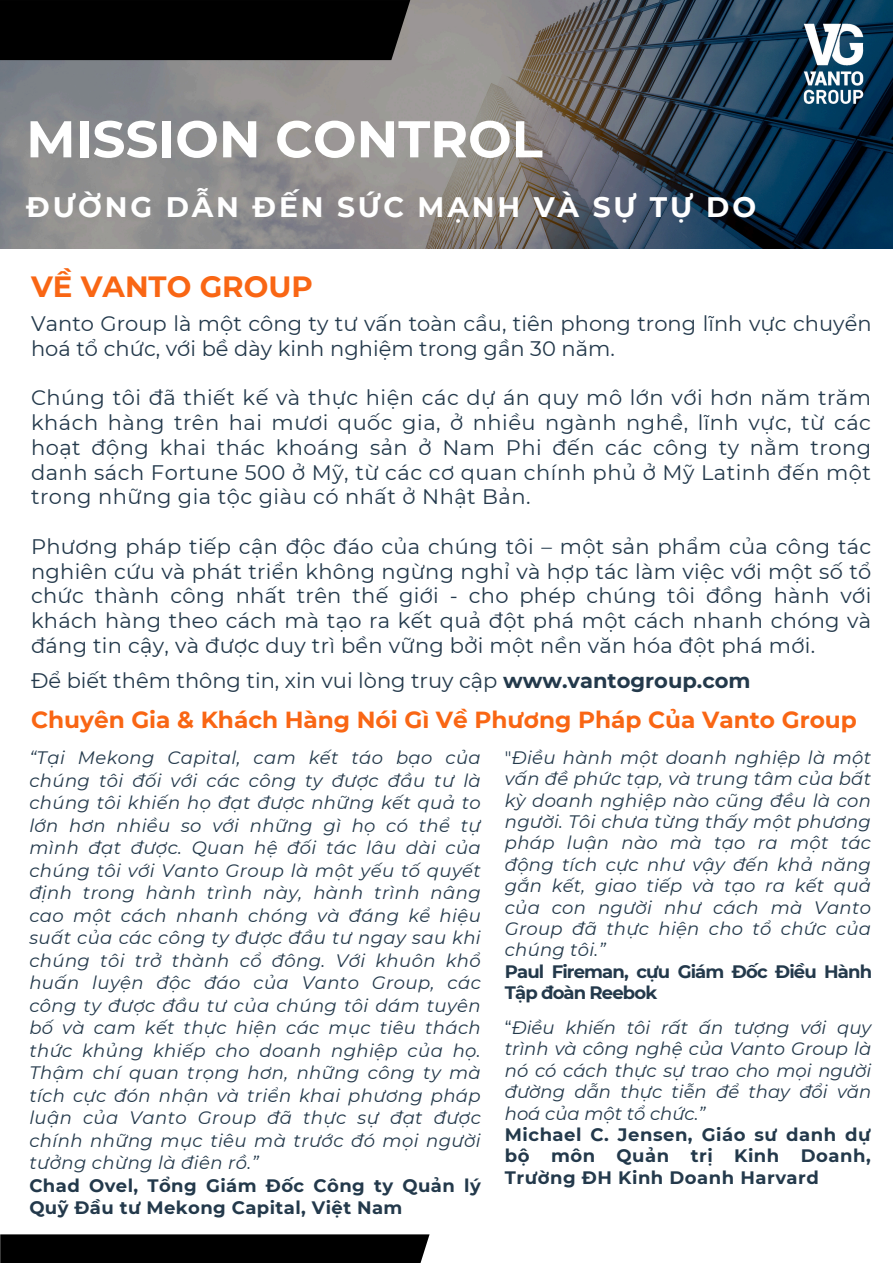
<style>
.page{position:relative;width:893px;height:1263px;background:#fff}
.page>*{position:absolute;margin:0;border:0;box-sizing:border-box;transform-origin:0 0}
.t1{font:700 51.6px "Montserrat";color:#fff}
.t2{font:700 29.25px "Montserrat";color:#f96614}
.t3{font:700 28.2px "Montserrat";letter-spacing:.1em;color:#fff}
.t4{font:700 23.25px "Montserrat";color:#f96614}
.t5{font:21px/24.8px "Montserrat";color:#23394b;text-align:justify}
.t6{font:italic 18px/22.5px "Montserrat";letter-spacing:.015em;color:#23394b;text-align:justify}
.t7{font:700 18px/21.4px "Montserrat";letter-spacing:.025em;color:#23394b}
.t8{font:700 18px/21.4px "Montserrat";letter-spacing:-.05em;color:#23394b}
.s1{font-weight:700}
.s2{font-style:normal}
</style>
<div class="page">
<div style="left:0;top:1234px;width:429px;height:29px;background:#000"></div>
<img style="left:0;top:0;width:893px;height:249px">
<img style="left:798px;top:14px;width:71px;height:99px">
<div style="left:0;top:0;width:410px;height:60px;background:#000"></div>
<p class="t1" style="left:26px;top:107px;width:518px">MISSION CONTROL</p>
<p class="t3" style="left:26px;top:190px;width:731px">ĐƯỜNG DẪN ĐẾN SỨC MẠNH VÀ SỰ TỰ DO</p>
<h3 class="t2" style="left:31px;top:269px;width:283px">VỀ VANTO GROUP</h3>
<p class="t5" style="left:31px;top:311px;width:842px">Vanto Group là một công ty tư vấn toàn cầu, tiên phong trong lĩnh vực chuyển hoá tổ chức, với bề dày kinh nghiệm trong gần 30 năm.</p>
<h1 class="t5" style="left:31px;top:385px;width:841px">Chúng tôi đã thiết kế và thực hiện các dự án quy mô lớn với hơn năm trăm khách hàng trên hai mươi quốc gia, ở nhiều ngành nghề, lĩnh vực, từ các hoạt động khai thác khoáng sản ở Nam Phi đến các công ty nằm trong danh sách Fortune 500 ở Mỹ, từ các cơ quan chính phủ ở Mỹ Latinh đến một trong những gia tộc giàu có nhất ở Nhật Bản.</h1>
<p class="t5" style="left:31px;top:534px;width:842px">Phương pháp tiếp cận độc đáo của chúng tôi – một sản phẩm của công tác nghiên cứu và phát triển không ngừng nghỉ và hợp tác làm việc với một số tổ chức thành công nhất trên thế giới - cho phép chúng tôi đồng hành với khách hàng theo cách mà tạo ra kết quả đột phá một cách nhanh chóng và đáng tin cậy, và được duy trì bền vững bởi một nền văn hóa đột phá mới.</p>
<h1 class="t5" style="left:31px;top:668px;width:721px">Để biết thêm thông tin, xin vui lòng truy cập <span class="s1">www.vantogroup.com</span></h1>
<h3 class="t4" style="left:31px;top:705px;width:827px">Chuyên Gia &amp; Khách Hàng Nói Gì Về Phương Pháp Của Vanto Group</h3>
<h3 class="t6" style="left:29px;top:746px;width:453px">“Tại Mekong Capital, cam kết táo bạo của chúng tôi đối với các công ty được đầu tư là chúng tôi khiến họ đạt được những kết quả to lớn hơn nhiều so với những gì họ có thể tự mình đạt được. Quan hệ đối tác lâu dài của chúng tôi với Vanto Group là một yếu tố quyết định trong hành trình này, hành trình nâng cao một cách nhanh chóng và đáng kể hiệu suất của các công ty được đầu tư ngay sau khi chúng tôi trở thành cổ đông. Với khuôn khổ huấn luyện độc đáo của Vanto Group, các công ty được đầu tư của chúng tôi dám tuyên bố và cam kết thực hiện các mục tiêu thách thức khủng khiếp cho doanh nghiệp của họ.<br>Thậm chí quan trọng hơn, những công ty mà tích cực đón nhận và triển khai phương pháp luận của Vanto Group đã thực sự đạt được chính những mục tiêu mà trước đó mọi người tưởng chừng là điên rồ.”</h3>
<h3 class="t7" style="left:29px;top:1174px;width:453px;line-height:22.5px">Chad Ovel, Tổng Giám Đốc Công ty Quản lý<br>Quỹ Đầu tư Mekong Capital, Việt Nam</h3>
<p class="t6" style="left:505px;top:747px;width:368px;line-height:21.4px"><span class="s2">"</span>Điều hành một doanh nghiệp là một vấn đề phức tạp, và trung tâm của bất kỳ doanh nghiệp nào cũng đều là con người. Tôi chưa từng thấy một phương pháp luận nào mà tạo ra một tác động tích cực như vậy đến khả năng gắn kết, giao tiếp và tạo ra kết quả của con người như cách mà Vanto Group đã thực hiện cho tổ chức của chúng tôi.”</p>
<p class="t8" style="left:505px;top:960px;width:369px">Paul Fireman, cựu Giám Đốc Điều Hành<br>Tập đoàn Reebok</p>
<h2 class="t6" style="left:505px;top:1017px;width:368px;line-height:21.4px"><span class="s2">“</span>Điều khiến tôi rất ấn tượng với quy trình và công nghệ của Vanto Group là nó có cách thực sự trao cho mọi người đường dẫn thực tiễn để thay đổi văn hoá của một tổ chức.”</h2>
<p class="t7" style="left:505px;top:1124px;width:367px;text-align:justify">Michael C. Jensen, Giáo sư danh dự bộ môn Quản trị Kinh Doanh, Trường ĐH Kinh Doanh Harvard</p>
</div>
